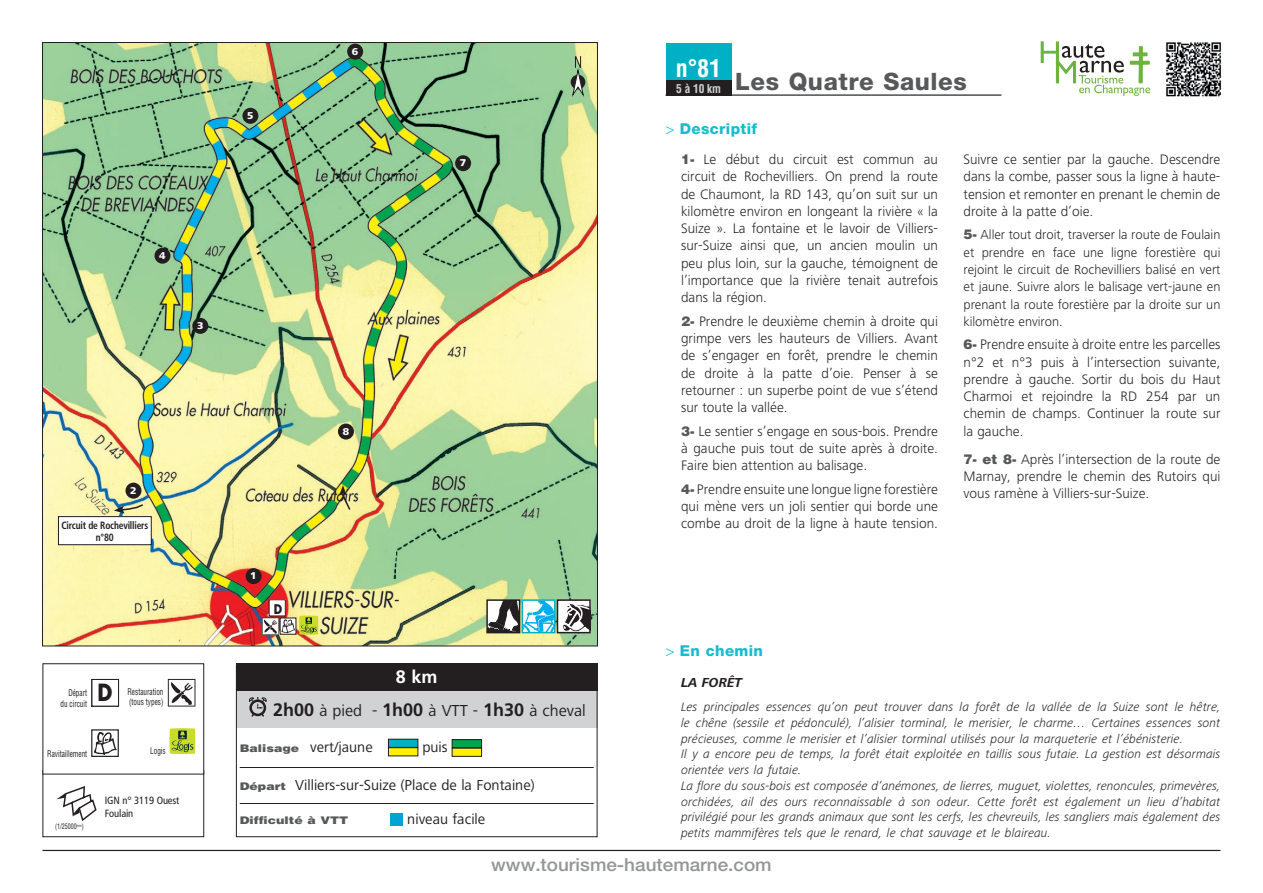
<style>
.page{position:relative;width:1263px;height:893px;background:#fff}
.page>*{position:absolute;margin:0;border:0;box-sizing:border-box;transform-origin:0 0}
.t1{font:800 24px "Helvetica Neue";letter-spacing:.025em;color:#57585a}
.t2{font:700 condensed 24px "Helvetica";color:#fff}
.t3{font:700 22.95px "Futura";color:#231f20;scale:.87 1}
.t4{font:500 18px "Helvetica Neue";color:#939598;scale:1.05 1}
.t5{font:700 18px "Frutiger";color:#fff}
.t6{font:16.5px "Frutiger Next LT";color:#231f20}
.t7{font:15px "Frutiger Next LT";color:#231f20}
.t8{font:800 15px "Helvetica Neue";letter-spacing:.025em;color:#14bcce}
.t9{font:300 14.25px/17.2px "Frutiger Next LT";color:#231f20;text-align:justify}
.t10{font:300 13.5px/17.2px "Frutiger Next LT";color:#231f20;text-align:justify}
.t11{font:italic 700 13.5px "Frutiger Next LT";color:#231f20}
.t12{font:700 13.05px "Futura";color:#231f20;scale:.87 1}
.t13{font:italic 300 12.75px/15.8px "Frutiger Next LT";color:#231f20}
.t14{font:700 condensed 12px "Helvetica";color:#d1d2d4;scale:.95 1}
.t15{font:700 condensed 10.5px/12px "Frutiger";letter-spacing:-.02em;color:#231f20;text-align:center;scale:.9 1}
.t16{font:condensed 10.5px/12.6px "Frutiger";letter-spacing:-.01em;color:#231f20}
.t17{font:900 10.5px "Helvetica";color:#57585a;scale:1.2 1}
.t18{font:800 10.35px "Frutiger Next LT";color:#fff}
.t19{font:condensed 9px/10.5px "Helvetica";color:#231f20;scale:.8 1}
.t20{font:condensed 7.5px "Helvetica";color:#231f20;scale:.8 1}
.s1{font-family:"Frutiger";font-weight:700;font-size:18px}
.s2{font-family:"Helvetica";font-weight:900;font-size:10.5px;color:#57585a}
.s3{font-weight:300}
.s4{font-family:"Helvetica";font-weight:900;font-size:13.5px;color:#57585a}
.s5{font-family:"Helvetica";font-weight:900;color:#57585a}
</style>
<div class="page">
<div style="left:236px;top:663px;width:361px;height:30px;background:#231f20"></div>
<div style="left:236px;top:691px;width:361px;height:36px;background:#d1d2d4"></div>
<hr style="left:240px;top:767px;width:354px;height:1px;background:#231f20">
<hr style="left:240px;top:803px;width:354px;height:1px;background:#231f20">
<svg style="left:249px;top:697px;width:18px;height:20px"></svg>
<div style="left:388px;top:739px;width:30px;height:8px;background:#00b0c5"></div>
<div style="left:388px;top:739px;width:30px;height:8px;border:1px solid #231f20"></div>
<div style="left:388px;top:747px;width:30px;height:9px;background:#fff101;border:1px solid #231f20"></div>
<div style="left:452px;top:740px;width:30px;height:8px;background:#00a54f"></div>
<div style="left:452px;top:739px;width:30px;height:9px;border:1px solid #231f20"></div>
<div style="left:452px;top:748px;width:30px;height:8px;background:#fff101"></div>
<div style="left:390px;top:813px;width:13px;height:12px;background:#00a4d3"></div>
<div style="left:236px;top:665px;width:361px;height:172px;border:1px solid #231f20"></div>
<hr style="left:43px;top:850px;width:1177px;height:1px;background:#231f20">
<hr style="left:665px;top:94px;width:336px;height:2px;background:#231f20">
<div style="left:666px;top:52px;width:65px;height:44px;background:#231f20"></div>
<div style="left:666px;top:43px;width:65px;height:37px;background:#00b0c5"></div>
<img style="left:44px;top:44px;width:552px;height:600px">
<div style="left:270px;top:601px;width:15px;height:15px;background:#fff"></div>
<div style="left:269px;top:599px;width:17px;height:17px;border:1px solid #231f20"></div>
<div style="left:246px;top:568px;width:16px;height:16px;background:#231f20;border-radius:50%"></div>
<div style="left:125px;top:483px;width:16px;height:16px;background:#231f20;border-radius:50%"></div>
<div style="left:154px;top:248px;width:16px;height:16px;background:#231f20;border-radius:50%"></div>
<div style="left:242px;top:108px;width:16px;height:16px;background:#231f20;border-radius:50%"></div>
<div style="left:43px;top:770px;width:161px;height:67px;background:#fff;border:1px solid #231f20"></div>
<svg style="left:56px;top:786px;width:41px;height:35px"></svg>
<div style="left:455px;top:155px;width:16px;height:16px;background:#231f20;border-radius:50%"></div>
<div style="left:338px;top:423px;width:16px;height:16px;background:#231f20;border-radius:50%"></div>
<div style="left:43px;top:663px;width:161px;height:111px;background:#fff;border:1px solid #231f20"></div>
<svg style="left:94px;top:732px;width:23px;height:23px"></svg>
<div style="left:91px;top:729px;width:28px;height:28px;border:1px solid #231f20"></div>
<div style="left:91px;top:679px;width:28px;height:28px;border:1px solid #231f20"></div>
<svg style="left:168px;top:679px;width:27px;height:28px"></svg>
<div style="left:58px;top:517px;width:93px;height:28px;background:#fff"></div>
<div style="left:58px;top:516px;width:94px;height:29px;border:1px solid #231f20"></div>
<svg style="left:1041px;top:41px;width:109px;height:55px"></svg>
<img style="left:1166px;top:42px;width:55px;height:55px">
<svg style="left:487px;top:600px;width:65px;height:33px"></svg>
<div style="left:521px;top:599px;width:34px;height:34px;border:2px solid #00b0c5"></div>
<div style="left:558px;top:601px;width:32px;height:32px;background:#fff"></div>
<svg style="left:562px;top:603px;width:26px;height:27px"></svg>
<div style="left:557px;top:599px;width:34px;height:34px;border:2px solid #231f20"></div>
<svg style="left:571px;top:56px;width:13px;height:41px"></svg>
<svg style="left:339px;top:485px;width:13px;height:26px"></svg>
<div style="left:192px;top:318px;width:16px;height:16px;background:#231f20;border-radius:50%"></div>
<div style="left:347px;top:44px;width:16px;height:16px;background:#231f20;border-radius:50%"></div>
<svg style="left:114px;top:503px;width:30px;height:10px"></svg>
<svg style="left:262px;top:616px;width:56px;height:19px"></svg>
<svg style="left:169px;top:728px;width:26px;height:26px"></svg>
<p class="t18" style="left:159px;top:250px;width:8px">4</p>
<p class="t18" style="left:197px;top:320px;width:8px">3</p>
<p class="t18" style="left:130px;top:485px;width:8px">2</p>
<p class="t15" style="left:62px;top:519px;width:98px">Circuit de Rochevilliers n°80</p>
<p class="t19" style="left:68px;top:688px;width:25px">Départ</p>
<h2 class="t3" style="left:97px;top:677px;width:19px">D</h2>
<p class="t19" style="left:128px;top:686px;width:46px">Restauration (tous types)</p>
<p class="t19" style="left:60px;top:698px;width:35px">du circuit</p>
<p class="t19" style="left:47px;top:749px;width:51px">Ravitaillement</p>
<p class="t20" style="left:55px;top:822px;width:37px">(1/25000<sup>ème</sup>)</p>
<p class="t19" style="left:150px;top:745px;width:21px">Logis</p>
<p class="t16" style="left:105px;top:795px;width:76px">IGN n° 3119 Ouest<br>Foulain</p>
<p class="t18" style="left:247px;top:110px;width:8px">5</p>
<p class="t18" style="left:352px;top:46px;width:8px">6</p>
<p class="t18" style="left:460px;top:157px;width:8px">7</p>
<p class="t18" style="left:250px;top:570px;width:8px">1</p>
<p class="t12" style="left:274px;top:600px;width:11px">D</p>
<p class="t18" style="left:343px;top:425px;width:8px">8</p>
<p class="t5" style="left:396px;top:666px;width:43px">8 km</p>
<p class="t6" style="left:273px;top:701px;width:314px"><span class="s1">2h00</span> à pied - <span class="s1">1h00</span> à VTT - <span class="s1">1h30</span> à cheval</p>
<p class="t7" style="left:240px;top:739px;width:134px"><span class="s2">Balisage</span> vert/jaune</p>
<p class="t7" style="left:422px;top:739px;width:27px">puis</p>
<p class="t7" style="left:240px;top:776px;width:296px"><span class="s2">Départ</span> Villiers-sur-Suize (Place de la Fontaine)</p>
<p class="t17" style="left:240px;top:814px;width:92px">Difficulté à VTT</p>
<p class="t7" style="left:407px;top:811px;width:79px">niveau facile</p>
<h1 class="t2" style="left:676px;top:54px;width:47px">n°81</h1>
<p class="t14" style="left:676px;top:81px;width:49px">5 à 10 km</p>
<h1 class="t1" style="left:735px;top:68px;width:233px">Les Quatre Saules</h1>
<p class="t8" style="left:665px;top:120px;width:93px"><span class="s3">&gt;</span> Descriptif</p>
<p class="t9" style="left:681px;top:151px;width:258px"><span class="s4">1-</span> Le début du circuit est commun au circuit de Rochevilliers. On prend la route de Chaumont, la RD 143, qu’on suit sur un kilomètre environ en longeant la rivière « la Suize ». La fontaine et le lavoir de Villiers&shy;sur-Suize ainsi que, un ancien moulin un peu plus loin, sur la gauche, témoignent de l’importance que la rivière tenait autrefois dans la région.</p>
<p class="t9" style="left:681px;top:312px;width:258px"><span class="s4">2-</span> Prendre le deuxième chemin à droite qui grimpe vers les hauteurs de Villiers. Avant de s’engager en forêt, prendre le chemin de droite à la patte d’oie. Penser à se retourner : un superbe point de vue s’étend sur toute la vallée.</p>
<p class="t9" style="left:681px;top:422px;width:258px"><span class="s4">3-</span> Le sentier s’engage en sous-bois. Prendre à gauche puis tout de suite après à droite.<br>Faire bien attention au balisage.</p>
<p class="t9" style="left:681px;top:480px;width:258px"><span class="s4">4-</span> Prendre ensuite une longue ligne forestière qui mène vers un joli sentier qui borde une combe au droit de la ligne à haute tension.</p>
<p class="t9" style="left:963px;top:151px;width:258px">Suivre ce sentier par la gauche. Descendre dans la combe, passer sous la ligne à haute&shy;tension et remonter en prenant le chemin de droite à la patte d’oie.</p>
<p class="t10" style="left:963px;top:226px;width:258px"><span class="s5">5-</span> Aller tout droit, traverser la route de Foulain et prendre en face une ligne forestière qui rejoint le circuit de Rochevilliers balisé en vert et jaune. Suivre alors le balisage vert-jaune en prenant la route forestière par la droite sur un kilomètre environ.</p>
<p class="t9" style="left:963px;top:336px;width:258px"><span class="s4">6-</span> Prendre ensuite à droite entre les parcelles n°2 et n°3 puis à l’intersection suivante, prendre à gauche. Sortir du bois du Haut Charmoi et rejoindre la RD 254 par un chemin de champs. Continuer la route sur la gauche.</p>
<p class="t9" style="left:963px;top:450px;width:258px"><span class="s4">7- et 8-</span> Après l’intersection de la route de Marnay, prendre le chemin des Rutoirs qui vous ramène à Villiers-sur-Suize.</p>
<p class="t8" style="left:665px;top:641px;width:99px"><span class="s3">&gt;</span> En chemin</p>
<p class="t11" style="left:681px;top:675px;width:63px">LA FORÊT</p>
<p class="t13" style="left:681px;top:699px;width:541px">Les principales essences qu’on peut trouver dans la forêt de la vallée de la Suize sont le hêtre, le chêne (sessile et pédonculé), l’alisier torminal, le merisier, le charme… Certaines essences sont précieuses, comme le merisier et l’alisier torminal utilisés pour la marqueterie et l’ébénisterie.<br>Il y a encore peu de temps, la forêt était exploitée en taillis sous futaie. La gestion est désormais orientée vers la futaie.<br>La flore du sous-bois est composée d’anémones, de lierres, muguet, violettes, renoncules, primevères, orchidées, ail des ours reconnaissable à son odeur. Cette forêt est également un lieu d’habitat privilégié pour les grands animaux que sont les cerfs, les chevreuils, les sangliers mais également des petits mammifères tels que le renard, le chat sauvage et le blaireau.</p>
<p class="t4" style="left:491px;top:854px;width:269px">www.tourisme-hautemarne.com</p>
</div>
